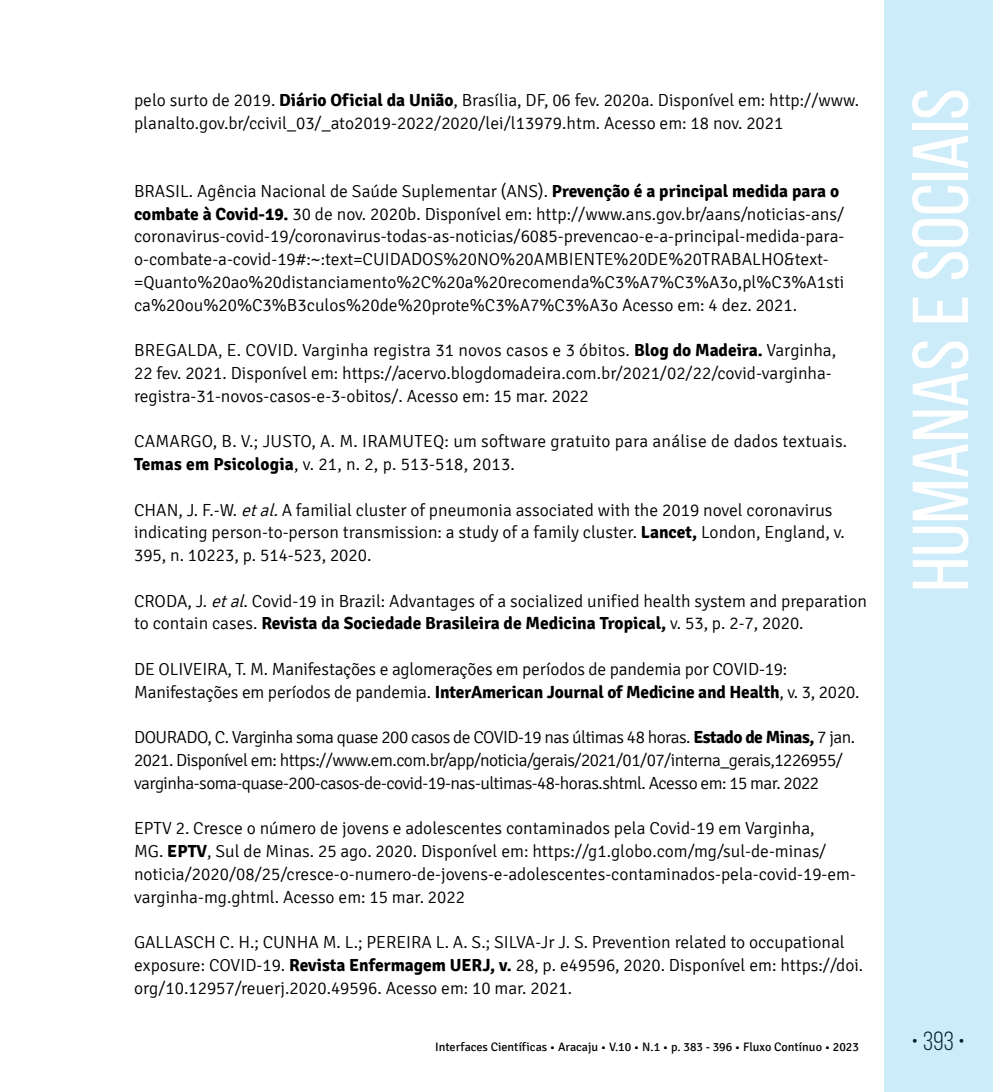
<style>
.page{position:relative;width:993px;height:1092px;background:#fff}
.page>*{position:absolute;margin:0;border:0;box-sizing:border-box;transform-origin:0 0}
.t1{font:78.75px "Bebas Neue";color:#fff;scale:1.09 1}
.t2{font:26.25px "Bebas Neue";color:#000}
.t3{font:300 17.5px/22.8px "Signika";color:#000}
.t4{font:300 17.5px/22.8px "Signika";letter-spacing:-.03em;color:#000}
.t5{font:12.25px "Signika";color:#000}
.s1{font-weight:700}
.s2{font-style:italic}
</style>
<div class="page">
<div style="left:883px;top:0;width:109px;height:1091px;background:#cdecf9"></div>
<p class="t3" style="left:134px;top:89px;width:726px">pelo surto de 2019. <span class="s1">Diário Oficial da União</span>, Brasília, DF, 06 fev. 2020a. Disponível em: http://www. planalto.gov.br/ccivil_03/_ato2019-2022/2020/lei/l13979.htm. Acesso em: 18 nov. 2021</p>
<p class="t3" style="left:134px;top:180px;width:711px">BRASIL. Agência Nacional de Saúde Suplementar (ANS). <span class="s1">Prevenção é a principal medida para o combate à Covid-19.</span> 30 de nov. 2020b. Disponível em: http://www.ans.gov.br/aans/noticias-ans/ coronavirus-covid-19/coronavirus-todas-as-noticias/6085-prevencao-e-a-principal-medida-para&shy;o-combate-a-covid-19#:~:text=CUIDADOS%20NO%20AMBIENTE%20DE%20TRABALHO&amp;text-=Quanto%20ao%20distanciamento%2C%20a%20recomenda%C3%A7%C3%A3o,pl%C3%A1sti ca%20ou%20%C3%B3culos%20de%20prote%C3%A7%C3%A3o Acesso em: 4 dez. 2021.</p>
<p class="t3" style="left:134px;top:339px;width:703px">BREGALDA, E. COVID. Varginha registra 31 novos casos e 3 óbitos. <span class="s1">Blog do Madeira.</span> Varginha,<br>22 fev. 2021. Disponível em: https://acervo.blogdomadeira.com.br/2021/02/22/covid-varginha&shy;registra-31-novos-casos-e-3-obitos/. Acesso em: 15 mar. 2022</p>
<p class="t3" style="left:134px;top:430px;width:714px">CAMARGO, B. V.; JUSTO, A. M. IRAMUTEQ: um software gratuito para análise de dados textuais.<br><span class="s1">Temas em Psicologia</span>, v. 21, n. 2, p. 513-518, 2013.</p>
<p class="t3" style="left:134px;top:498px;width:712px">CHAN, J. F.-W. <span class="s2">etal.</span>A familial cluster of pneumonia associated with the 2019 novel coronavirus indicating person-to-person transmission: a study of a family cluster. <span class="s1">Lancet,</span> London, England, v.<br>395, n. 10223, p. 514-523, 2020.</p>
<p class="t3" style="left:134px;top:589px;width:734px">CRODA, J. <span class="s2">etal</span>. Covid-19 in Brazil: Advantages of a socialized unified health system and preparation to contain cases. <span class="s1">Revista da Sociedade Brasileira de Medicina Tropical,</span> v. 53, p. 2-7, 2020.</p>
<p class="t3" style="left:134px;top:658px;width:726px">DE OLIVEIRA, T. M. Manifestações e aglomerações em períodos de pandemia por COVID-19:<br>Manifestações em períodos de pandemia. <span class="s1">InterAmerican Journal of Medicine and Health</span>, v. 3, 2020.</p>
<p class="t4" style="left:134px;top:726px;width:722px">DOURADO, C. Varginha soma quase 200 casos de COVID-19 nas últimas 48 horas. <span class="s1">Estado de Minas,</span> 7 jan.<br>2021. Disponível em: https://www.em.com.br/app/noticia/gerais/2021/01/07/interna_gerais,1226955/ varginha-soma-quase-200-casos-de-covid-19-nas-ultimas-48-horas.shtml. Acesso em: 15 mar. 2022</p>
<p class="t3" style="left:134px;top:817px;width:723px">EPTV 2. Cresce o número de jovens e adolescentes contaminados pela Covid-19 em Varginha,<br>MG. <span class="s1">EPTV</span>, Sul de Minas. 25 ago. 2020. Disponível em: https://g1.globo.com/mg/sul-de-minas/ noticia/2020/08/25/cresce-o-numero-de-jovens-e-adolescentes-contaminados-pela-covid-19-em&shy;varginha-mg.ghtml. Acesso em: 15 mar. 2022</p>
<p class="t3" style="left:134px;top:931px;width:730px">GALLASCH C. H.; CUNHA M. L.; PEREIRA L. A. S.; SILVA-Jr J. S. Prevention related to occupational exposure: COVID-19. <span class="s1">Revista Enfermagem UERJ, v.</span> 28, p. e49596, 2020. Disponível em: https://doi. org/10.12957/reuerj.2020.49596. Acesso em: 10 mar. 2021.</p>
<h1 class="t1" style="left:897px;top:591px;width:463px;rotate:-90deg">Humanas e Sociais</h1>
<p class="t5" style="left:435px;top:1040px;width:425px">Interfaces Científicas • Aracaju • V.10 • N.1 • p. 383 - 396 • Fluxo Contínuo • 2023</p>
<h2 class="t2" style="left:911px;top:1026px;width:55px">• 393 •</h2>
</div>
